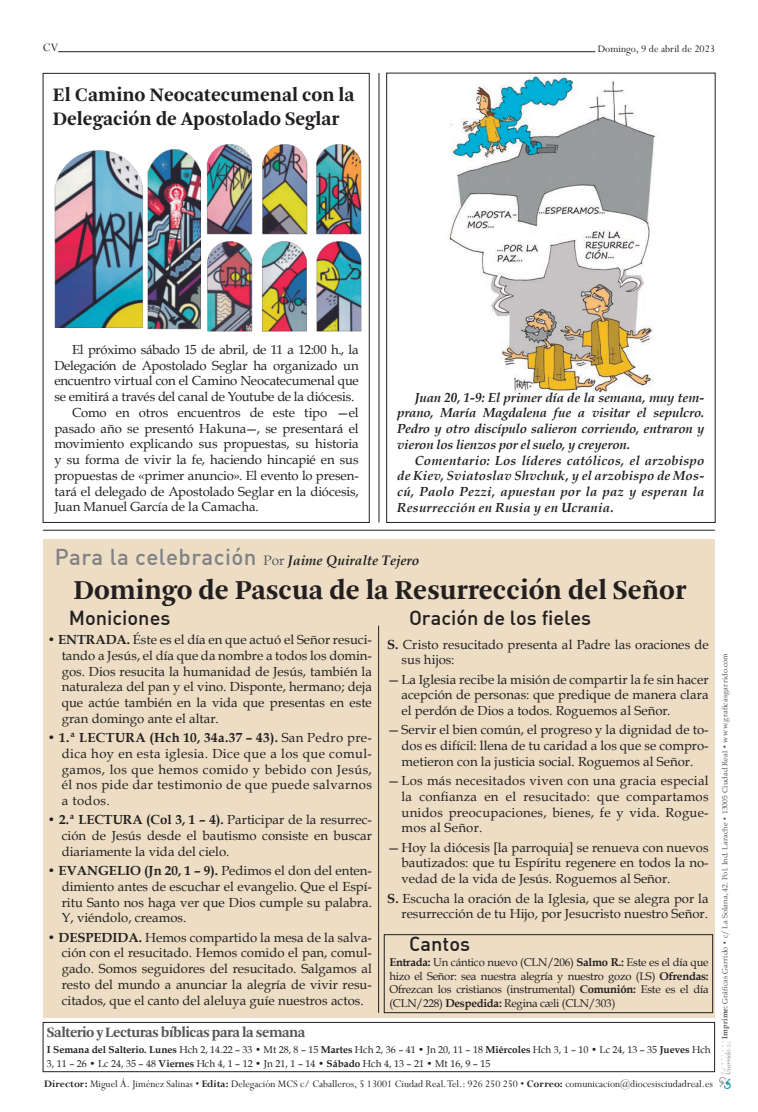
<style>
.page{position:relative;width:758px;height:1112px;background:#fff}
.page>*{position:absolute;margin:0;border:0;box-sizing:border-box;transform-origin:0 0}
.t1{font:700 28.75px "Arnhem";color:#231f20}
.t2{font:700 20px/24px "Arnhem";color:#231f20}
.t3{font:500 20px "DIN Alternate";color:#231f20}
.t4{font:700 15px "Arnhem";letter-spacing:-.03em;color:#57585a}
.t5{font:italic 700 13.75px "Book Antiqua";color:#231f20}
.t6{font:13.12px/15.8px "Book Antiqua";color:#231f20;text-align:justify}
.t7{font:italic 700 13.12px/15.8px "Book Antiqua";letter-spacing:.01em;color:#231f20;text-align:justify}
.t8{font:13.12px "Book Antiqua";letter-spacing:-.025em;color:#231f20}
.t9{font:13.12px "Book Antiqua";letter-spacing:-.02em;color:#231f20}
.t10{font:12.5px "Perpetua";color:#231f20}
.t11{font:11.25px/13.5px "Book Antiqua";letter-spacing:-.02em;color:#231f20;text-align:justify}
.t12{font:11.25px "Perpetua";color:#231f20}
.t13{font:11.12px "Perpetua";color:#231f20}
.t14{font:10px/13.8px "Book Antiqua";color:#231f20}
.t15{font:7.5px "Book Antiqua";letter-spacing:.02em;color:#57585a}
.s1{font-family:"DIN";font-weight:500;font-style:normal;font-size:22.5px;color:#808285}
.s2{font-weight:400;font-style:normal;color:#57585a}
.s3{font-weight:700}
</style>
<div class="page">
<div style="left:43px;top:1022px;width:672px;height:50px;border:1px solid #231f20"></div>
<div style="left:44px;top:539px;width:671px;height:479px;background:#ecddc4"></div>
<hr style="left:58px;top:51px;width:537px;height:1px;background:#231f20">
<img style="left:719px;top:1042px;width:12px;height:47px">
<img style="left:443px;top:72px;width:216px;height:320px">
<hr style="left:43px;top:530px;width:672px;height:1px;background:#231f20">
<hr style="left:379px;top:73px;width:1px;height:449px;background:#231f20">
<div style="left:384px;top:934px;width:328px;height:79px;border:1px solid #231f20"></div>
<hr style="left:378px;top:626px;width:1px;height:387px;background:#231f20">
<div style="left:386px;top:73px;width:329px;height:450px;border:1px solid #231f20"></div>
<img style="left:54px;top:144px;width:308px;height:188px">
<div style="left:43px;top:73px;width:326px;height:450px;border:1px solid #231f20"></div>
<p class="t10" style="left:43px;top:39px;width:17px">CV</p>
<p class="t12" style="left:597px;top:42px;width:119px">Domingo, 9 de abril de 2023</p>
<h2 class="t2" style="left:53px;top:83px;width:303px">El Camino Neocatecumenal con la<br>Delegación de Apostolado Seglar</h2>
<p class="t9" style="left:72px;top:340px;width:288px">El próximo sábado 15 de abril, de 11 a 12:00 h., la</p>
<p class="t8" style="left:54px;top:356px;width:306px">Delegación de Apostolado Seglar ha organizado un</p>
<p class="t6" style="left:54px;top:373px;width:306px">encuentro virtual con el Camino Neocatecumenal que</p>
<p class="t6" style="left:54px;top:388px;width:301px">se emitirá a través del canal de Youtube de la diócesis.</p>
<p class="t6" style="left:72px;top:404px;width:288px">Como en otros encuentros de este tipo —el</p>
<p class="t6" style="left:54px;top:420px;width:306px">pasado año se presentó Hakuna—, se presentará el</p>
<p class="t6" style="left:54px;top:436px;width:306px">movimiento explicando sus propuestas, su historia</p>
<p class="t6" style="left:54px;top:451px;width:306px">y su forma de vivir la fe, haciendo hincapié en sus</p>
<p class="t6" style="left:54px;top:467px;width:306px">propuestas de «primer anuncio». El evento lo presen-</p>
<p class="t6" style="left:54px;top:483px;width:306px">tará el delegado de Apostolado Seglar en la diócesis,</p>
<p class="t6" style="left:54px;top:499px;width:206px">Juan Manuel García de la Camacha.</p>
<p class="t7" style="left:397px;top:389px;width:309px;text-indent:18px">Juan 20, 1-9: El primer día de la semana, muy tem&shy;prano, María Magdalena fue a visitar el sepulcro.<br>Pedro y otro discípulo salieron corriendo, entraron y vieron los lienzos por el suelo, y creyeron.</p>
<p class="t7" style="left:397px;top:452px;width:309px;text-indent:18px">Comentario: Los líderes católicos, el arzobispo de Kiev, Sviatoslav Shvchuk, y el arzobispo de Mos&shy;cú, Paolo Pezzi, apuestan por la paz y esperan la Resurrección en Rusia y en Ucrania.</p>
<p class="t5" style="left:55px;top:551px;width:366px"><span class="s1">Para la celebración</span> <span class="s2">Por</span> Jaime Quiralte Tejero</p>
<h1 class="t1" style="left:73px;top:573px;width:614px">Domingo de Pascua de la Resurrección del Señor</h1>
<h2 class="t3" style="left:69px;top:605px;width:103px">Moniciones</h2>
<h2 class="t3" style="left:409px;top:605px;width:184px">Oración de los fieles</h2>
<p class="t6" style="left:62px;top:631px;width:312px;text-indent:-14px"><span class="s3">• ENTRADA.</span> Éste es el día en que actuó el Señor resuci&shy;tando a Jesús, el día que da nombre a todos los domin&shy;gos. Dios resucita la humanidad de Jesús, también la naturaleza del pan y el vino. Disponte, hermano; deja que actúe también en la vida que presentas en este gran domingo ante el altar.</p>
<p class="t6" style="left:62px;top:729px;width:312px;text-indent:-14px"><span class="s3">• 1.ª LECTURA (Hch 10, 34a.37 – 43).</span> San Pedro pre&shy;dica hoy en esta iglesia. Dice que a los que comul&shy;gamos, los que hemos comido y bebido con Jesús, él nos pide dar testimonio de que puede salvarnos a todos.</p>
<p class="t6" style="left:62px;top:812px;width:312px;text-indent:-14px"><span class="s3">• 2.ª LECTURA (Col 3, 1 – 4).</span> Participar de la resurrec&shy;ción de Jesús desde el bautismo consiste en buscar diariamente la vida del cielo.</p>
<p class="t6" style="left:62px;top:862px;width:312px;text-indent:-14px"><span class="s3">• EVANGELIO (Jn 20, 1 – 9).</span> Pedimos el don del enten&shy;dimiento antes de escuchar el evangelio. Que el Espí&shy;ritu Santo nos haga ver que Dios cumple su palabra.<br>Y, viéndolo, creamos.</p>
<p class="t6" style="left:62px;top:929px;width:312px;text-indent:-14px"><span class="s3">• DESPEDIDA.</span> Hemos compartido la mesa de la salva&shy;ción con el resucitado. Hemos comido el pan, comul&shy;gado. Somos seguidores del resucitado. Salgamos al resto del mundo a anunciar la alegría de vivir resu&shy;citados, que el canto del aleluya guíe nuestros actos.</p>
<p class="t6" style="left:401px;top:636px;width:309px;text-indent:-14px"><span class="s3">S.</span> Cristo resucitado presenta al Padre las oraciones de sus hijos:</p>
<p class="t6" style="left:401px;top:671px;width:309px;text-indent:-14px">—La Iglesia recibe la misión de compartir la fe sin hacer acepción de personas: que predique de manera clara el perdón de Dios a todos. Roguemos al Señor.</p>
<p class="t6" style="left:401px;top:722px;width:308px;text-indent:-14px">—Servir el bien común, el progreso y la dignidad de to&shy;dos es difícil: llena de tu caridad a los que se compro&shy;metieron con la justicia social. Roguemos al Señor.</p>
<p class="t6" style="left:401px;top:773px;width:309px;text-indent:-14px">—Los más necesitados viven con una gracia especial la confianza en el resucitado: que compartamos unidos preocupaciones, bienes, fe y vida. Rogue&shy;mos al Señor.</p>
<p class="t6" style="left:401px;top:839px;width:309px;text-indent:-14px">—Hoy la diócesis [la parroquia] se renueva con nuevos bautizados: que tu Espíritu regenere en todos la no&shy;vedad de la vida de Jesús. Roguemos al Señor.</p>
<p class="t6" style="left:387px;top:890px;width:323px;text-align:right"><span class="s3">S.</span> Escucha la oración de la Iglesia, que se alegra por la resurrección de tu Hijo, por Jesucristo nuestro Señor.</p>
<h2 class="t3" style="left:409px;top:931px;width:63px">Cantos</h2>
<p class="t11" style="left:389px;top:955px;width:321px"><span class="s3">Entrada:</span> Un cántico nuevo (CLN/206) <span class="s3">Salmo R.:</span> Este es el día que hizo el Señor: sea nuestra alegría y nuestro gozo (LS) <span class="s3">Ofrendas:<br></span>Ofrezcan los cristianos (instrumental) <span class="s3">Comunión:</span> Este es el día (CLN/228) <span class="s3">Despedida:</span> Regina cæli (CLN/303)</p>
<p class="t4" style="left:47px;top:1024px;width:260px">Salterio y Lecturas bíblicas para la semana</p>
<p class="t14" style="left:47px;top:1043px;width:665px"><span class="s3">I Semana del Salterio. Lunes</span> Hch 2, 14.22 – 33 • Mt 28, 8 – 15 <span class="s3">Martes</span> Hch 2, 36 – 41 • Jn 20, 11 – 18 <span class="s3">Miércoles</span> Hch 3, 1 – 10 • Lc 24, 13 – 35 <span class="s3">Jueves</span> Hch<br>3, 11 – 26 • Lc 24, 35 – 48 <span class="s3">Viernes</span> Hch 4, 1 – 12 • Jn 21, 1 – 14 • <span class="s3">Sábado</span> Hch 4, 13 – 21 • Mt 16, 9 – 15</p>
<p class="t13" style="left:44px;top:1076px;width:670px"><span class="s3">Director:</span> Miguel Á. Jiménez Salinas • <span class="s3">Edita:</span> Delegación MCS c/ Caballeros, 5 13001 Ciudad Real. Tel.: 926 250 250 • <span class="s3">Correo:</span> comunicacion@diocesisciudadreal.es</p>
<p class="t15" style="left:719px;top:1039px;width:387px;rotate:-90deg"><span class="s3">Imprime:</span> Gráficas Garrido • c/ La Solana, 42. Pol. Ind. Larache • 13005 Ciudad Real • www.graficasgarrido.com</p>
</div>
